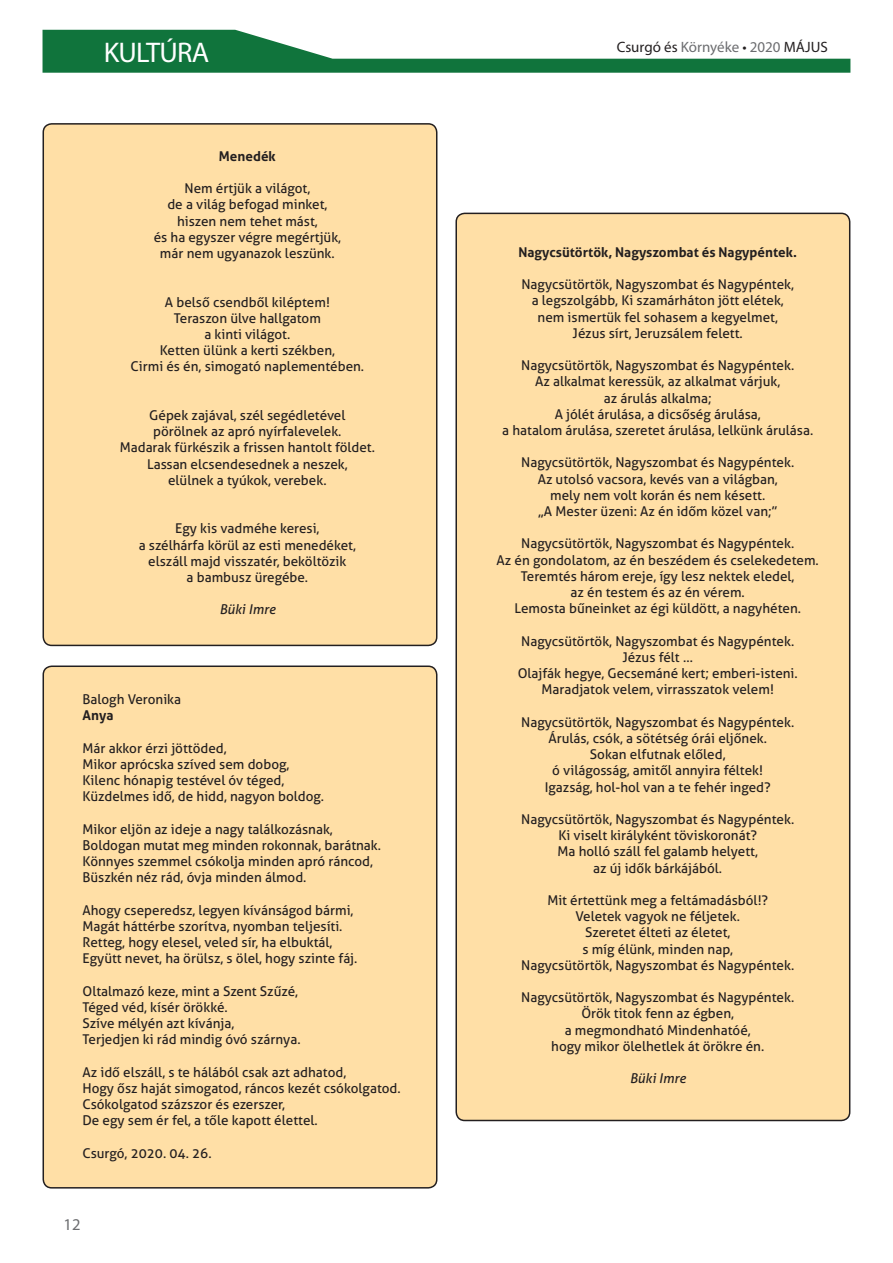
<style>
.page{position:relative;width:893px;height:1263px;background:#fff}
.page>*{position:absolute;margin:0;border:0;box-sizing:border-box;transform-origin:0 0}
.t1{font:28.5px "Myriad Pro";letter-spacing:-.03em;color:#fff}
.t2{font:16.5px "Myriad Pro";color:#6c6d70}
.t3{font:15px "Myriad Pro";color:#231f20}
.t4{font:13.5px "Aller";color:#231f20}
.t5{font:700 13.5px "Aller";color:#231f20}
.t6{font:italic 13.5px "Aller";color:#231f20}
.s1{color:#6c6d70}
</style>
<div class="page">
<svg style="left:43px;top:30px;width:807px;height:43px"></svg>
<div style="left:43px;top:666px;width:394px;height:522px;background:#ffdfa6;border-radius:9px"></div>
<div style="left:43px;top:665px;width:394px;height:523px;border:2px solid #231f20;border-radius:9px"></div>
<div style="left:43px;top:124px;width:394px;height:521px;background:#ffdfa6;border-radius:9px"></div>
<div style="left:43px;top:123px;width:394px;height:523px;border:2px solid #231f20;border-radius:9px"></div>
<div style="left:456px;top:213px;width:394px;height:907px;background:#ffdfa6;border-radius:9px"></div>
<div style="left:455px;top:213px;width:395px;height:908px;border:2px solid #231f20;border-radius:9px"></div>
<p class="t1" style="left:104px;top:35px;width:107px">KULTÚRA</p>
<p class="t5" style="left:219px;top:148px;width:58px">Menedék</p>
<p class="t4" style="left:185px;top:180px;width:127px">Nem értjük a világot,</p>
<p class="t4" style="left:167px;top:196px;width:161px">de a világ befogad minket,</p>
<p class="t4" style="left:177px;top:213px;width:142px">hiszen nem tehet mást,</p>
<p class="t4" style="left:154px;top:229px;width:189px">és ha egyszer végre megértjük,</p>
<p class="t4" style="left:160px;top:245px;width:176px">már nem ugyanazok leszünk.</p>
<p class="t4" style="left:165px;top:294px;width:167px">A belső csendből kiléptem!</p>
<p class="t4" style="left:174px;top:310px;width:149px">Teraszon ülve hallgatom</p>
<p class="t4" style="left:204px;top:326px;width:87px">a kinti világot.</p>
<p class="t4" style="left:160px;top:342px;width:177px">Ketten ülünk a kerti székben,</p>
<p class="t4" style="left:131px;top:358px;width:235px">Cirmi és én, simogató naplementében.</p>
<p class="t4" style="left:149px;top:407px;width:198px">Gépek zajával, szél segédletével</p>
<p class="t4" style="left:153px;top:423px;width:190px">pörölnek az apró nyírfalevelek.</p>
<p class="t4" style="left:120px;top:439px;width:257px">Madarak fürkészik a frissen hantolt földet.</p>
<p class="t4" style="left:147px;top:456px;width:202px">Lassan elcsendesednek a neszek,</p>
<p class="t4" style="left:168px;top:472px;width:160px">elülnek a tyúkok, verebek.</p>
<p class="t4" style="left:175px;top:520px;width:146px">Egy kis vadméhe keresi,</p>
<p class="t4" style="left:139px;top:537px;width:219px">a szélhárfa körül az esti menedéket,</p>
<p class="t4" style="left:148px;top:553px;width:200px">elszáll majd visszatér, beköltözik</p>
<p class="t4" style="left:187px;top:569px;width:123px">a bambusz üregébe.</p>
<p class="t6" style="left:219px;top:601px;width:58px">Büki Imre</p>
<p class="t4" style="left:83px;top:691px;width:100px">Balogh Veronika</p>
<p class="t5" style="left:83px;top:707px;width:32px">Anya</p>
<p class="t4" style="left:83px;top:740px;width:146px">Már akkor érzi jöttöded,</p>
<p class="t4" style="left:83px;top:756px;width:208px">Mikor aprócska szíved sem dobog,</p>
<p class="t4" style="left:83px;top:772px;width:203px">Kilenc hónapig testével óv téged,</p>
<p class="t4" style="left:83px;top:788px;width:243px">Küzdelmes idő, de hidd, nagyon boldog.</p>
<p class="t4" style="left:83px;top:821px;width:252px">Mikor eljön az ideje a nagy találkozásnak,</p>
<p class="t4" style="left:83px;top:837px;width:300px">Boldogan mutat meg minden rokonnak, barátnak.</p>
<p class="t4" style="left:83px;top:853px;width:292px">Könnyes szemmel csókolja minden apró ráncod,</p>
<p class="t4" style="left:83px;top:869px;width:226px">Büszkén néz rád, óvja minden álmod.</p>
<p class="t4" style="left:83px;top:902px;width:272px">Ahogy cseperedsz, legyen kívánságod bármi,</p>
<p class="t4" style="left:83px;top:918px;width:262px">Magát háttérbe szorítva, nyomban teljesíti.</p>
<p class="t4" style="left:83px;top:934px;width:251px">Retteg, hogy elesel, veled sír, ha elbuktál,</p>
<p class="t4" style="left:83px;top:950px;width:276px">Együtt nevet, ha örülsz, s ölel, hogy szinte fáj.</p>
<p class="t4" style="left:83px;top:983px;width:217px">Oltalmazó keze, mint a Szent Szűzé,</p>
<p class="t4" style="left:83px;top:999px;width:147px">Téged véd, kísér örökké.</p>
<p class="t4" style="left:83px;top:1015px;width:153px">Szíve mélyén azt kívánja,</p>
<p class="t4" style="left:83px;top:1031px;width:220px">Terjedjen ki rád mindig óvó szárnya.</p>
<p class="t4" style="left:83px;top:1064px;width:265px">Az idő elszáll, s te hálából csak azt adhatod,</p>
<p class="t4" style="left:83px;top:1080px;width:320px">Hogy ősz haját simogatod, ráncos kezét csókolgatod.</p>
<p class="t4" style="left:83px;top:1096px;width:204px">Csókolgatod százszor és ezerszer,</p>
<p class="t4" style="left:83px;top:1112px;width:237px">De egy sem ér fel, a tőle kapott élettel.</p>
<p class="t4" style="left:83px;top:1145px;width:131px">Csurgó, 2020. 04. 26.</p>
<p class="t2" style="left:64px;top:1214px;width:18px">12</p>
<p class="t3" style="left:617px;top:38px;width:213px">Csurgó és <span class="s1">Környéke</span> • <span class="s1">2020</span> MÁJUS</p>
<p class="t5" style="left:519px;top:244px;width:280px">Nagycsütörtök, Nagyszombat és Nagypéntek.</p>
<p class="t4" style="left:521px;top:276px;width:274px">Nagycsütörtök, Nagyszombat és Nagypéntek,</p>
<p class="t4" style="left:532px;top:292px;width:254px">a legszolgább, Ki szamárháton jött elétek,</p>
<p class="t4" style="left:538px;top:309px;width:242px">nem ismertük fel sohasem a kegyelmet,</p>
<p class="t4" style="left:573px;top:325px;width:172px">Jézus sírt, Jeruzsálem felett.</p>
<p class="t4" style="left:521px;top:357px;width:275px">Nagycsütörtök, Nagyszombat és Nagypéntek.</p>
<p class="t4" style="left:535px;top:373px;width:247px">Az alkalmat keressük, az alkalmat várjuk,</p>
<p class="t4" style="left:604px;top:390px;width:109px">az árulás alkalma;</p>
<p class="t4" style="left:555px;top:406px;width:208px">A jólét árulása, a dicsőség árulása,</p>
<p class="t4" style="left:502px;top:422px;width:313px">a hatalom árulása, szeretet árulása, lelkünk árulása.</p>
<p class="t4" style="left:521px;top:454px;width:275px">Nagycsütörtök, Nagyszombat és Nagypéntek.</p>
<p class="t4" style="left:538px;top:471px;width:242px">Az utolsó vacsora, kevés van a világban,</p>
<p class="t4" style="left:550px;top:487px;width:217px">mely nem volt korán és nem késett.</p>
<p class="t4" style="left:538px;top:503px;width:242px">„A Mester üzeni: Az én időm közel van;”</p>
<p class="t4" style="left:521px;top:535px;width:275px">Nagycsütörtök, Nagyszombat és Nagypéntek.</p>
<p class="t4" style="left:497px;top:552px;width:324px">Az én gondolatom, az én beszédem és cselekedetem.</p>
<p class="t4" style="left:521px;top:568px;width:275px">Teremtés három ereje, így lesz nektek eledel,</p>
<p class="t4" style="left:571px;top:584px;width:176px">az én testem és az én vérem.</p>
<p class="t4" style="left:514px;top:600px;width:288px">Lemosta bűneinket az égi küldött, a nagyhéten.</p>
<p class="t4" style="left:521px;top:633px;width:275px">Nagycsütörtök, Nagyszombat és Nagypéntek.</p>
<p class="t4" style="left:623px;top:649px;width:72px">Jézus félt …</p>
<p class="t4" style="left:518px;top:665px;width:282px">Olajfák hegye, Gecsemáné kert; emberi-isteni.</p>
<p class="t4" style="left:542px;top:681px;width:234px">Maradjatok velem, virrasszatok velem!</p>
<p class="t4" style="left:521px;top:714px;width:275px">Nagycsütörtök, Nagyszombat és Nagypéntek.</p>
<p class="t4" style="left:548px;top:730px;width:220px">Árulás, csók, a sötétség órái eljőnek.</p>
<p class="t4" style="left:590px;top:746px;width:137px">Sokan elfutnak előled,</p>
<p class="t4" style="left:552px;top:762px;width:212px">ó világosság, amitől annyira féltek!</p>
<p class="t4" style="left:545px;top:778px;width:228px">Igazság, hol-hol van a te fehér inged?</p>
<p class="t4" style="left:521px;top:811px;width:275px">Nagycsütörtök, Nagyszombat és Nagypéntek.</p>
<p class="t4" style="left:558px;top:827px;width:200px">Ki viselt királyként töviskoronát?</p>
<p class="t4" style="left:557px;top:843px;width:202px">Ma holló száll fel galamb helyett,</p>
<p class="t4" style="left:593px;top:859px;width:130px">az új idők bárkájából.</p>
<p class="t4" style="left:547px;top:892px;width:222px">Mit értettünk meg a feltámadásból!?</p>
<p class="t4" style="left:576px;top:908px;width:166px">Veletek vagyok ne féljetek.</p>
<p class="t4" style="left:585px;top:924px;width:147px">Szeretet élteti az életet,</p>
<p class="t4" style="left:582px;top:940px;width:152px">s míg élünk, minden nap,</p>
<p class="t4" style="left:521px;top:957px;width:275px">Nagycsütörtök, Nagyszombat és Nagypéntek.</p>
<p class="t4" style="left:521px;top:989px;width:275px">Nagycsütörtök, Nagyszombat és Nagypéntek.</p>
<p class="t4" style="left:581px;top:1005px;width:154px">Örök titok fenn az égben,</p>
<p class="t4" style="left:565px;top:1021px;width:187px">a megmondható Mindenhatóé,</p>
<p class="t4" style="left:551px;top:1038px;width:215px">hogy mikor ölelhetlek át örökre én.</p>
<p class="t6" style="left:630px;top:1070px;width:58px">Büki Imre</p>
</div>
